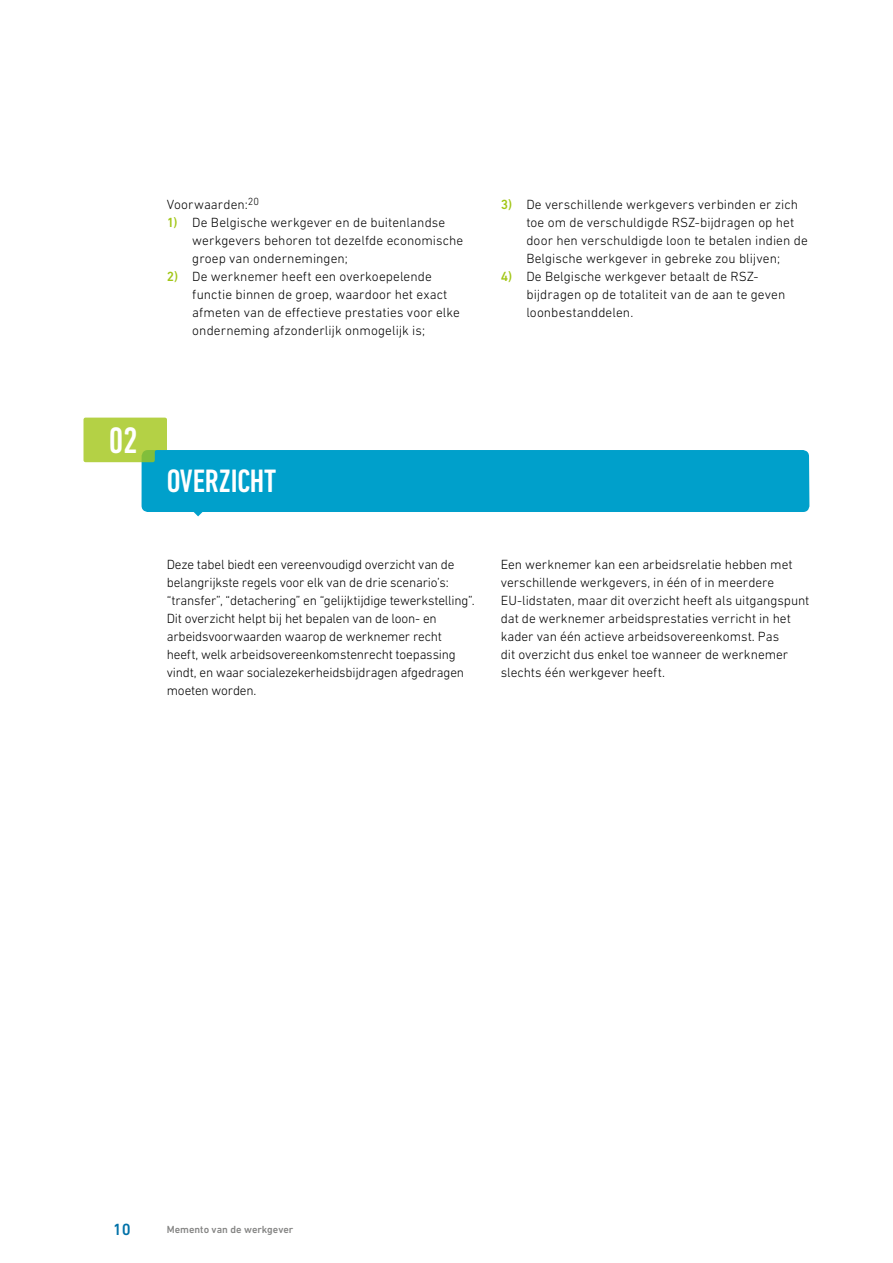
<style>
.page{position:relative;width:893px;height:1263px;background:#fff}
.page>*{position:absolute;margin:0;border:0;box-sizing:border-box;transform-origin:0 0}
.t1{font:500 condensed 37.5px "DIN Next LT Pro";color:#fff}
.t2{font:500 condensed 33px "DIN Next LT Pro";letter-spacing:-.005em;color:#fff}
.t3{font:500 16.5px "DIN Next LT Pro";color:#0071a8}
.t4{font:300 13.5px/18px "DIN Next LT Pro";color:#000}
.t5{font:500 10.5px "DIN Next LT Pro";color:#858584}
.s1{font-weight:500;color:#a2c617}
</style>
<div class="page">
<svg style="left:83px;top:418px;width:726px;height:98px"></svg>
<p class="t4" style="left:167px;top:196px;width:94px">Voorwaarden:<sup>20</sup></p>
<p class="t4" style="left:192px;top:214px;width:273px;text-indent:-26px"><span class="s1">1)</span> De Belgische werkgever en de buitenlandse werkgevers behoren tot dezelfde economische groep van ondernemingen;</p>
<p class="t4" style="left:192px;top:268px;width:269px;text-indent:-26px"><span class="s1">2)</span> De werknemer heeft een overkoepelende functie binnen de groep, waardoor het exact afmeten van de effectieve prestaties voor elke onderneming afzonderlijk onmogelijk is;</p>
<p class="t4" style="left:526px;top:196px;width:283px;text-indent:-26px"><span class="s1">3)</span> De verschillende werkgevers verbinden er zich toe om de verschuldigde RSZ-bijdragen op het door hen verschuldigde loon te betalen indien de Belgische werkgever in gebreke zou blijven;</p>
<p class="t4" style="left:526px;top:268px;width:260px;text-indent:-26px"><span class="s1">4)</span> De Belgische werkgever betaalt de RSZ&shy;bijdragen op de totaliteit van de aan te geven loonbestanddelen.</p>
<h1 class="t1" style="left:109px;top:419px;width:31px">02</h1>
<h2 class="t2" style="left:167px;top:462px;width:111px">OVERZICHT</h2>
<p class="t4" style="left:167px;top:556px;width:310px">Deze tabel biedt een vereenvoudigd overzicht van de belangrijkste regels voor elk van de drie scenario’s: “transfer”, “detachering” en “gelijktijdige tewerkstelling”.<br>Dit overzicht helpt bij het bepalen van de loon- en arbeidsvoorwaarden waarop de werknemer recht heeft, welk arbeidsovereenkomstenrecht toepassing vindt, en waar socialezekerheidsbijdragen afgedragen moeten worden.</p>
<p class="t4" style="left:501px;top:556px;width:310px">Een werknemer kan een arbeidsrelatie hebben met verschillende werkgevers, in één of in meerdere EU-lidstaten, maar dit overzicht heeft als uitgangspunt dat de werknemer arbeidsprestaties verricht in het kader van één actieve arbeidsovereenkomst. Pas<br>dit overzicht dus enkel toe wanneer de werknemer slechts één werkgever heeft.</p>
<p class="t3" style="left:113px;top:1220px;width:20px">10</p>
<p class="t5" style="left:167px;top:1224px;width:128px">Memento van de werkgever</p>
</div>
